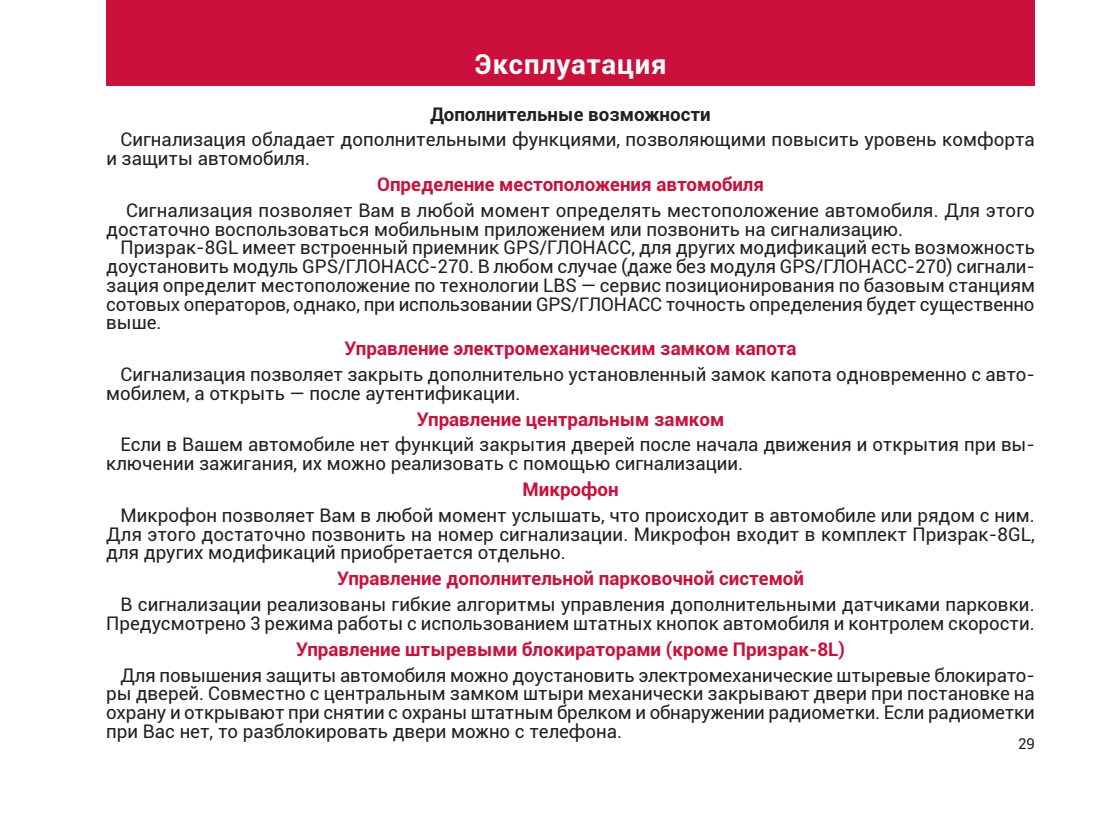
<style>
.page{position:relative;width:1120px;height:815px;background:#fff}
.page>*{position:absolute;margin:0;border:0;box-sizing:border-box;transform-origin:0 0}
.t1{font:700 27.5px "Roboto";letter-spacing:.03em;color:#fff}
.t2{font:18.75px/18.8px "Roboto";color:#231f20}
.t3{font:700 18.75px "Roboto";color:#cd0f3b}
.t4{font:700 18.75px "Roboto";color:#231f20}
.t5{font:15px "Roboto";color:#231f20}
</style>
<div class="page">
<div style="left:106px;top:0;width:929px;height:85px;background:#cd0f3b"></div>
<h1 class="t1" style="left:474px;top:45px;width:194px">Эксплуатация</h1>
<p class="t4" style="left:430px;top:101px;width:282px">Дополнительные возможности</p>
<p class="t2" style="left:106px;top:130px;width:930px;text-indent:14px">Сигнализация обладает дополнительными функциями, позволяющими повысить уровень комфорта и защиты автомобиля.</p>
<p class="t3" style="left:377px;top:171px;width:388px">Определение местоположения автомобиля</p>
<p class="t2" style="left:106px;top:200px;width:930px;text-indent:20px">Сигнализация позволяет Вам в любой момент определять местоположение автомобиля. Для этого достаточно воспользоваться мобильным приложением или позвонить на сигнализацию.</p>
<p class="t2" style="left:106px;top:238px;width:930px;text-align:justify;text-indent:14px">Призрак-8GL имеет встроенный приемник GPS/ГЛОНАСС, для других модификаций есть возможность доустановить модуль GPS/ГЛОНАСС-270. В любом случае (даже без модуля GPS/ГЛОНАСС-270) сигнали&shy;зация определит местоположение по технологии LBS — сервис позиционирования по базовым станциям сотовых операторов, однако, при использовании GPS/ГЛОНАСС точность определения будет существенно выше.</p>
<p class="t3" style="left:345px;top:335px;width:453px">Управление электромеханическим замком капота</p>
<p class="t2" style="left:106px;top:364px;width:930px;text-indent:14px">Сигнализация позволяет закрыть дополнительно установленный замок капота одновременно с авто&shy;мобилем, а открыть — после аутентификации.</p>
<p class="t3" style="left:417px;top:406px;width:309px">Управление центральным замком</p>
<p class="t2" style="left:106px;top:435px;width:927px;text-indent:14px">Если в Вашем автомобиле нет функций закрытия дверей после начала движения и открытия при вы&shy;ключении зажигания, их можно реализовать с помощью сигнализации.</p>
<p class="t3" style="left:522px;top:476px;width:98px">Микрофон</p>
<p class="t2" style="left:106px;top:505px;width:930px;text-align:justify;text-indent:14px">Микрофон позволяет Вам в любой момент услышать, что происходит в автомобиле или рядом с ним.<br>Для этого достаточно позвонить на номер сигнализации. Микрофон входит в комплект Призрак-8GL, для других модификаций приобретается отдельно.</p>
<p class="t3" style="left:337px;top:565px;width:468px">Управление дополнительной парковочной системой</p>
<p class="t2" style="left:106px;top:594px;width:930px;text-align:right">В сигнализации реализованы гибкие алгоритмы управления дополнительными датчиками парковки.<br>Предусмотрено 3 режима работы с использованием штатных кнопок автомобиля и контролем скорости.</p>
<p class="t3" style="left:296px;top:636px;width:550px">Управление штыревыми блокираторами (кроме Призрак-8L)</p>
<p class="t2" style="left:106px;top:665px;width:930px;text-align:justify;text-indent:14px">Для повышения защиты автомобиля можно доустановить электромеханические штыревые блокирато&shy;ры дверей. Совместно с центральным замком штыри механически закрывают двери при постановке на охрану и открывают при снятии с охраны штатным брелком и обнаружении радиометки. Если радиометки при Вас нет, то разблокировать двери можно с телефона.</p>
<p class="t5" style="left:1018px;top:733px;width:18px">29</p>
</div>
